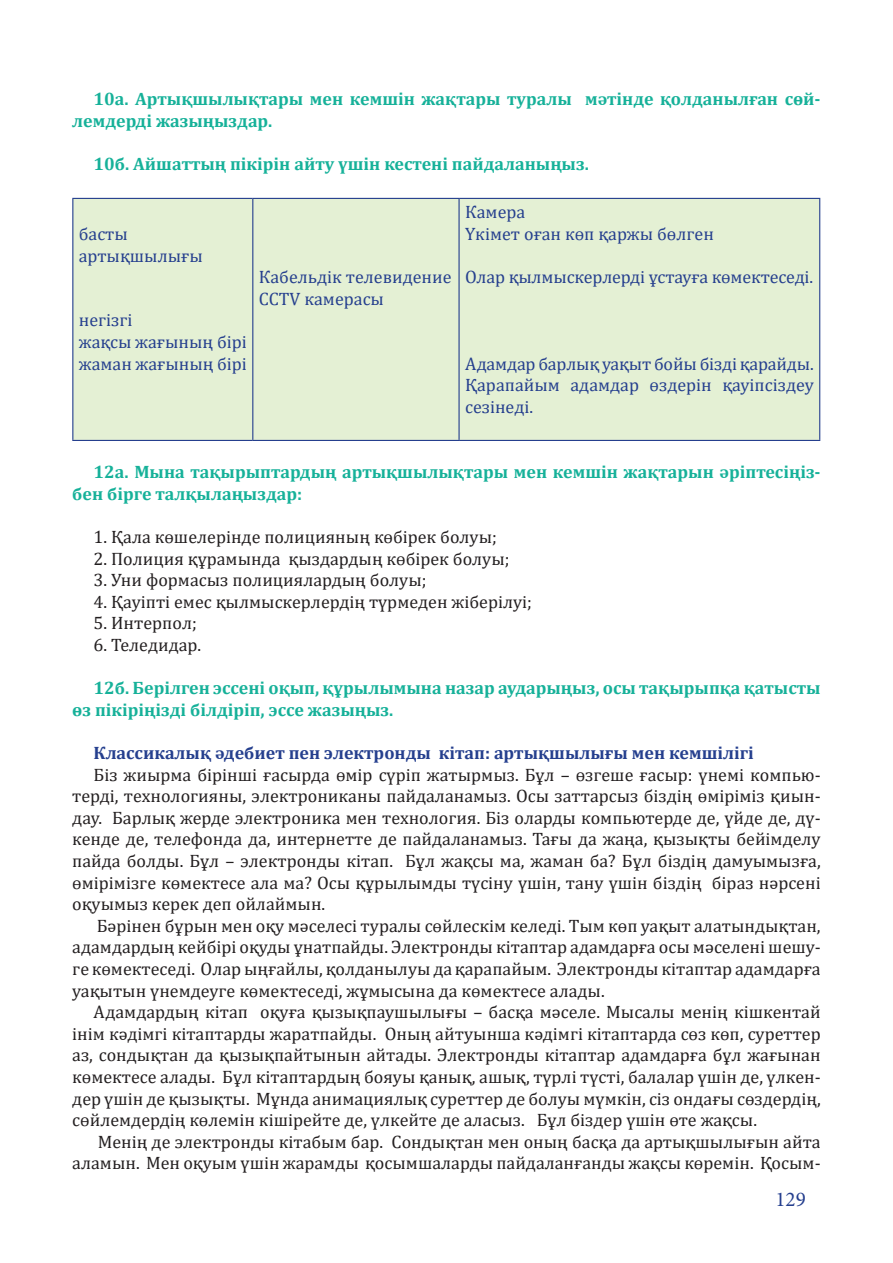
<style>
.page{position:relative;width:893px;height:1263px;background:#fff}
.page>*{position:absolute;margin:0;border:0;box-sizing:border-box;transform-origin:0 0}
.t1{font:21px "Minion Pro";color:#253f8e}
.t2{font:18px/21.6px "Cambria";color:#231f20;text-align:justify}
.t3{font:700 18px/21.6px "Cambria";color:#16b199}
.t4{font:18px/21.6px "Cambria";color:#253f8e}
.t5{font:700 18px "Cambria";color:#253f8e}
</style>
<div class="page">
<div style="left:73px;top:199px;width:746px;height:241px;background:#e4f0d4"></div>
<hr style="left:72px;top:198px;width:181px;height:1px;background:#253f8e">
<hr style="left:72px;top:199px;width:1px;height:241px;background:#253f8e">
<hr style="left:253px;top:198px;width:206px;height:1px;background:#253f8e">
<hr style="left:252px;top:199px;width:1px;height:241px;background:#253f8e">
<hr style="left:459px;top:198px;width:361px;height:1px;background:#253f8e">
<hr style="left:458px;top:199px;width:2px;height:241px;background:#253f8e">
<hr style="left:819px;top:199px;width:1px;height:241px;background:#253f8e">
<hr style="left:72px;top:440px;width:181px;height:1px;background:#253f8e">
<hr style="left:253px;top:440px;width:206px;height:1px;background:#253f8e">
<hr style="left:459px;top:440px;width:361px;height:1px;background:#253f8e">
<p class="t3" style="left:72px;top:88px;width:750px;text-indent:21px">10а. Артықшылықтары мен кемшін жақтары туралы мәтінде қолданылған сөй&shy;лемдерді жазыңыздар.</p>
<p class="t3" style="left:94px;top:153px;width:497px">10б. Айшаттың пікірін айту үшін кестені пайдаланыңыз.</p>
<p class="t4" style="left:79px;top:223px;width:51px">басты</p>
<p class="t4" style="left:79px;top:245px;width:126px">артықшылығы</p>
<p class="t4" style="left:79px;top:309px;width:55px">негізгі</p>
<p class="t4" style="left:79px;top:331px;width:169px">жақсы жағының бірі</p>
<p class="t4" style="left:79px;top:353px;width:169px">жаман жағының бірі</p>
<p class="t4" style="left:259px;top:266px;width:194px">Кабельдік телевидение</p>
<p class="t4" style="left:259px;top:288px;width:127px">CCTV камерасы</p>
<p class="t4" style="left:465px;top:201px;width:62px">Камера</p>
<p class="t4" style="left:465px;top:223px;width:250px">Үкімет оған көп қаржы бөлген</p>
<p class="t4" style="left:465px;top:266px;width:349px">Олар қылмыскерлерді ұстауға көмектеседі.</p>
<p class="t4" style="left:465px;top:353px;width:350px">Адамдар барлық уақыт бойы бізді қарайды.</p>
<p class="t4" style="left:465px;top:374px;width:350px">Қарапайым адамдар өздерін қауіпсіздеу сезінеді.</p>
<p class="t3" style="left:72px;top:461px;width:750px;text-indent:21px">12а. Мына тақырыптардың артықшылықтары мен кемшін жақтарын әріптесіңіз&shy;бен бірге талқылаңыздар:</p>
<p class="t2" style="left:94px;top:526px;width:405px">1. Қала көшелерінде полицияның көбірек болуы;</p>
<p class="t2" style="left:94px;top:548px;width:418px">2. Полиция құрамында қыздардың көбірек болуы;</p>
<p class="t2" style="left:94px;top:569px;width:335px">3. Уни формасыз полициялардың болуы;</p>
<p class="t2" style="left:94px;top:591px;width:440px">4. Қауіпті емес қылмыскерлердің түрмеден жіберілуі;</p>
<p class="t2" style="left:94px;top:612px;width:105px">5. Интерпол;</p>
<p class="t2" style="left:94px;top:634px;width:109px">6. Теледидар.</p>
<p class="t3" style="left:72px;top:677px;width:750px;text-indent:21px">12б. Берілген эссені оқып, құрылымына назар аударыңыз, осы тақырыпқа қатысты өз пікіріңізді білдіріп, эссе жазыңыз.</p>
<p class="t5" style="left:94px;top:740px;width:662px">Классикалық әдебиет пен электронды кітап: артықшылығы мен кемшілігі</p>
<p class="t2" style="left:72px;top:764px;width:750px;text-indent:21px">Біз жиырма бірінші ғасырда өмір сүріп жатырмыз. Бұл – өзгеше ғасыр: үнемі компью&shy;терді, технологияны, электрониканы пайдаланамыз. Осы заттарсыз біздің өміріміз қиын&shy;дау. Барлық жерде электроника мен технология. Біз оларды компьютерде де, үйде де, дү&shy;кенде де, телефонда да, интернетте де пайдаланамыз. Тағы да жаңа, қызықты бейімделу пайда болды. Бұл – электронды кітап. Бұл жақсы ма, жаман ба? Бұл біздің дамуымызға, өмірімізге көмектесе ала ма? Осы құрылымды түсіну үшін, тану үшін біздің біраз нәрсені оқуымыз керек деп ойлаймын.</p>
<p class="t2" style="left:72px;top:915px;width:750px;text-indent:25px">Бәрінен бұрын мен оқу мәселесі туралы сөйлескім келеді. Тым көп уақыт алатындықтан, адамдардың кейбірі оқуды ұнатпайды. Электронды кітаптар адамдарға осы мәселені шешу&shy;ге көмектеседі. Олар ыңғайлы, қолданылуы да қарапайым. Электронды кітаптар адамдарға уақытын үнемдеуге көмектеседі, жұмысына да көмектесе алады.</p>
<p class="t2" style="left:72px;top:1001px;width:750px;text-indent:21px">Адамдардың кітап оқуға қызықпаушылығы – басқа мәселе. Мысалы менің кішкентай інім кәдімгі кітаптарды жаратпайды. Оның айтуынша кәдімгі кітаптарда сөз көп, суреттер аз, сондықтан да қызықпайтынын айтады. Электронды кітаптар адамдарға бұл жағынан көмектесе алады. Бұл кітаптардың бояуы қанық, ашық, түрлі түсті, балалар үшін де, үлкен&shy;дер үшін де қызықты. Мұнда анимациялық суреттер де болуы мүмкін, сіз ондағы сөздердің, сөйлемдердің көлемін кішірейте де, үлкейте де аласыз. Бұл біздер үшін өте жақсы.</p>
<p class="t2" style="left:72px;top:1131px;width:750px;text-align:right">Менің де электронды кітабым бар. Сондықтан мен оның басқа да артықшылығын айта аламын. Мен оқуым үшін жарамды қосымшаларды пайдаланғанды жақсы көремін. Қосым-</p>
<p class="t1" style="left:776px;top:1185px;width:32px">129</p>
</div>
